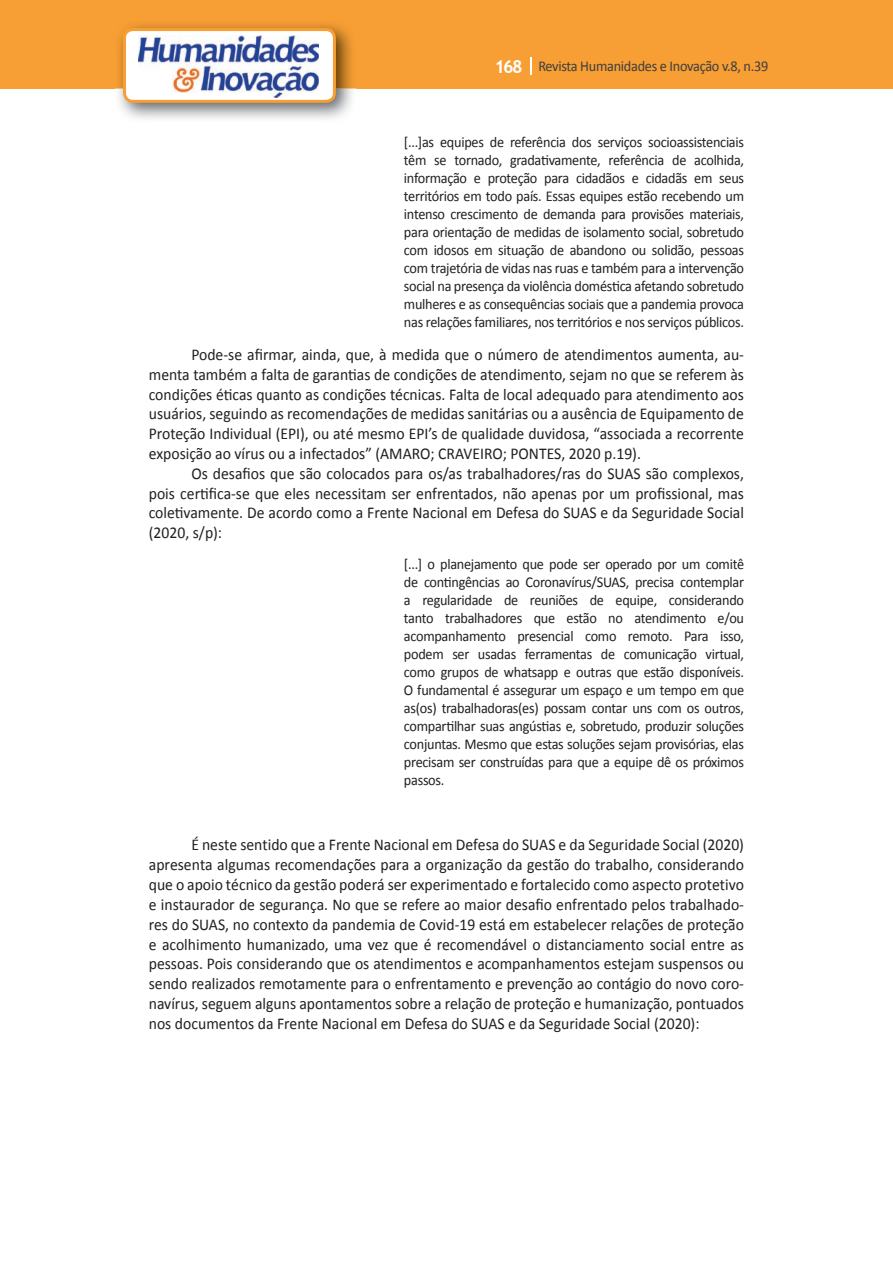
<style>
.page{position:relative;width:893px;height:1263px;background:#fff}
.page>*{position:absolute;margin:0;border:0;box-sizing:border-box;transform-origin:0 0}
.t1{font:16.5px/19.8px "Calibri";color:#231f20;text-align:justify;scale:.95 1}
.t2{font:15px/18px "Calibri";letter-spacing:-.02em;color:#231f20;text-align:justify;scale:.95 1}
.t3{font:15px "Calibri";letter-spacing:-.02em;color:#3e3e3f;scale:.95 1}
.s1{font-family:"Trebuchet MS";font-weight:700;font-size:18px;color:#fff}
</style>
<div class="page">
<div style="left:0;top:0;width:893px;height:88px;background:#f79e34"></div>
<svg style="left:530px;top:57px;width:2px;height:18px"></svg>
<img style="left:115px;top:24px;width:241px;height:95px">
<svg style="left:123px;top:28px;width:213px;height:75px"></svg>
<p class="t3" style="left:495px;top:57px;width:290px"><span class="s1">168</span> Revista Humanidades e Inovação v.8, n.39</p>
<p class="t2" style="left:404px;top:133px;width:360px">[...]as equipes de referência dos serviços socioassistenciais têm se tornado, gradativamente, referência de acolhida, informação e proteção para cidadãos e cidadãs em seus territórios em todo país. Essas equipes estão recebendo um intenso crescimento de demanda para provisões materiais, para orientação de medidas de isolamento social, sobretudo com idosos em situação de abandono ou solidão, pessoas com trajetória de vidas nas ruas e também para a intervenção social na presença da violência doméstica afetando sobretudo mulheres e as consequências sociais que a pandemia provoca nas relações familiares, nos territórios e nos serviços públicos.</p>
<p class="t1" style="left:149px;top:345px;width:628px;text-indent:43px">Pode-se afirmar, ainda, que, à medida que o número de atendimentos aumenta, au&shy;menta também a falta de garantias de condições de atendimento, sejam no que se referem às condições éticas quanto as condições técnicas. Falta de local adequado para atendimento aos usuários, seguindo as recomendações de medidas sanitárias ou a ausência de Equipamento de Proteção Individual (EPI), ou até mesmo EPI’s de qualidade duvidosa, “associada a recorrente exposição ao vírus ou a infectados” (AMARO; CRAVEIRO; PONTES, 2020 p.19).</p>
<p class="t1" style="left:149px;top:463px;width:628px;text-indent:43px">Os desafios que são colocados para os/as trabalhadores/ras do SUAS são complexos, pois certifica-se que eles necessitam ser enfrentados, não apenas por um profissional, mas coletivamente. De acordo como a Frente Nacional em Defesa do SUAS e da Seguridade Social (2020, s/p):</p>
<p class="t2" style="left:404px;top:555px;width:360px">[...] o planejamento que pode ser operado por um comitê de contingências ao Coronavírus/SUAS, precisa contemplar a regularidade de reuniões de equipe, considerando tanto trabalhadores que estão no atendimento e/ou acompanhamento presencial como remoto. Para isso, podem ser usadas ferramentas de comunicação virtual, como grupos de whatsapp e outras que estão disponíveis.<br>O fundamental é assegurar um espaço e um tempo em que as(os) trabalhadoras(es) possam contar uns com os outros, compartilhar suas angústias e, sobretudo, produzir soluções conjuntas. Mesmo que estas soluções sejam provisórias, elas precisam ser construídas para que a equipe dê os próximos passos.</p>
<p class="t1" style="left:149px;top:835px;width:628px;text-indent:43px">É neste sentido que a Frente Nacional em Defesa do SUAS e da Seguridade Social (2020) apresenta algumas recomendações para a organização da gestão do trabalho, considerando que o apoio técnico da gestão poderá ser experimentado e fortalecido como aspecto protetivo e instaurador de segurança. No que se refere ao maior desafio enfrentado pelos trabalhado&shy;res do SUAS, no contexto da pandemia de Covid-19 está em estabelecer relações de proteção e acolhimento humanizado, uma vez que é recomendável o distanciamento social entre as pessoas. Pois considerando que os atendimentos e acompanhamentos estejam suspensos ou sendo realizados remotamente para o enfrentamento e prevenção ao contágio do novo coro&shy;navírus, seguem alguns apontamentos sobre a relação de proteção e humanização, pontuados nos documentos da Frente Nacional em Defesa do SUAS e da Seguridade Social (2020):</p>
</div>
